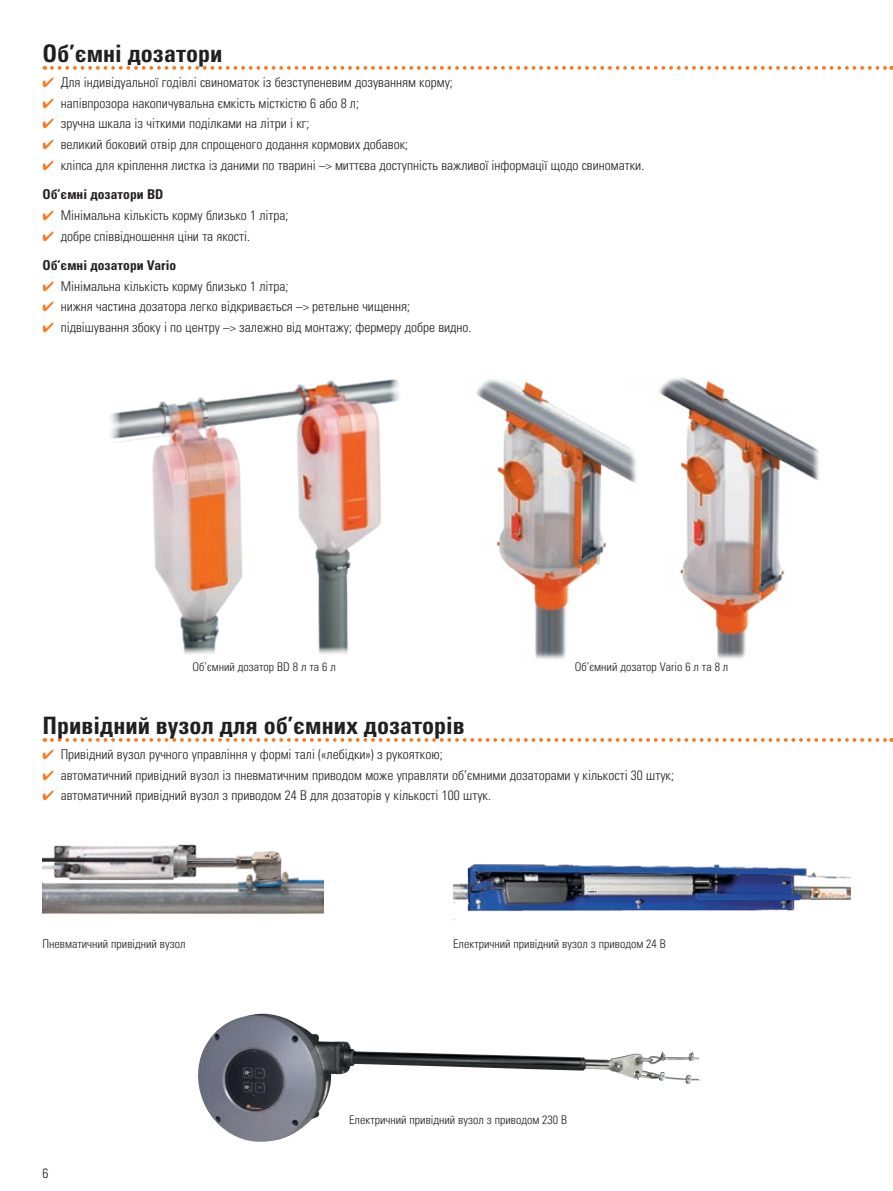
<style>
.page{position:relative;width:893px;height:1191px;background:#fff}
.page>*{position:absolute;margin:0;border:0;box-sizing:border-box;transform-origin:0 0}
.t1{font:24px "Univers LTCYR 67 Bold Cond";color:#231f20}
.t2{font:13.5px "Univers LTCYR 47 Light Cond";color:#231f20}
.t3{font:13.5px "Univers LTCYR 67 Bold Cond";color:#231f20}
.t4{font:300 condensed 13.5px "Univers LT Std";color:#231f20}
.t5{font:12px "Univers LTCYR 47 Light Cond";color:#231f20}
.s1{color:#f47921}
</style>
<div class="page">
<img style="left:110px;top:379px;width:289px;height:275px">
<img style="left:43px;top:844px;width:280px;height:70px">
<img style="left:453px;top:864px;width:397px;height:74px">
<img style="left:198px;top:1014px;width:501px;height:128px">
<img style="left:476px;top:377px;width:344px;height:283px">
<svg style="left:52px;top:66px;width:840px;height:4px"></svg>
<svg style="left:52px;top:738px;width:840px;height:4px"></svg>
<h1 class="t1" style="left:43px;top:38px;width:181px">Об’ємні дозатори</h1>
<p class="t2" style="left:43px;top:73px;width:412px"><span class="s1">✔</span> Для індивідуальної годівлі свиноматок із безступеневим дозуванням корму;</p>
<p class="t2" style="left:43px;top:94px;width:318px"><span class="s1">✔</span> напівпрозора накопичувальна ємкість місткістю 6 або 8 л;</p>
<p class="t2" style="left:43px;top:114px;width:268px"><span class="s1">✔</span> зручна шкала із чіткими поділками на літри і кг;</p>
<p class="t2" style="left:43px;top:135px;width:367px"><span class="s1">✔</span> великий боковий отвір для спрощеного додання кормових добавок;</p>
<p class="t2" style="left:43px;top:156px;width:603px"><span class="s1">✔</span> кліпса для кріплення листка із даними по тварині –&gt; миттєва доступність важливої інформації щодо свиноматки.</p>
<p class="t3" style="left:43px;top:186px;width:122px">Об’ємні дозатори BD</p>
<p class="t2" style="left:43px;top:206px;width:247px"><span class="s1">✔</span> Мінімальна кількість корму близько 1 літра;</p>
<p class="t2" style="left:43px;top:227px;width:209px"><span class="s1">✔</span> добре співвідношення ціни та якості.</p>
<p class="t3" style="left:43px;top:257px;width:135px">Об’ємні дозатори Vario</p>
<p class="t2" style="left:43px;top:277px;width:247px"><span class="s1">✔</span> Мінімальна кількість корму близько 1 літра;</p>
<p class="t2" style="left:43px;top:297px;width:369px"><span class="s1">✔</span> нижня частина дозатора легко відкривається –&gt; ретельне чищення;</p>
<p class="t2" style="left:43px;top:318px;width:431px"><span class="s1">✔</span> підвішування збоку і по центру –&gt; залежно від монтажу; фермеру добре видно.</p>
<p class="t5" style="left:192px;top:658px;width:145px">Об’ємний дозатор BD 8 л та 6 л</p>
<p class="t5" style="left:575px;top:658px;width:155px">Об’ємний дозатор Vario 6 л та 8 л</p>
<h1 class="t1" style="left:43px;top:710px;width:424px">Привідний вузол для об’ємних дозаторів</h1>
<p class="t2" style="left:43px;top:745px;width:402px"><span class="s1">✔</span> Привідний вузол ручного управління у формі талі («лебідки») з рукояткою;</p>
<p class="t2" style="left:43px;top:765px;width:633px"><span class="s1">✔</span> автоматичний привідний вузол із пневматичним приводом може управляти об’ємними дозаторами у кількості 30 штук;</p>
<p class="t2" style="left:43px;top:786px;width:450px"><span class="s1">✔</span> автоматичний привідний вузол з приводом 24 В для дозаторів у кількості 100 штук.</p>
<p class="t5" style="left:43px;top:935px;width:145px">Пневматичний привідний вузол</p>
<p class="t4" style="left:43px;top:1165px;width:7px">6</p>
<p class="t5" style="left:453px;top:935px;width:214px">Електричний привідний вузол з приводом 24 В</p>
<p class="t5" style="left:349px;top:1111px;width:219px">Електричний привідний вузол з приводом 230 В</p>
</div>
